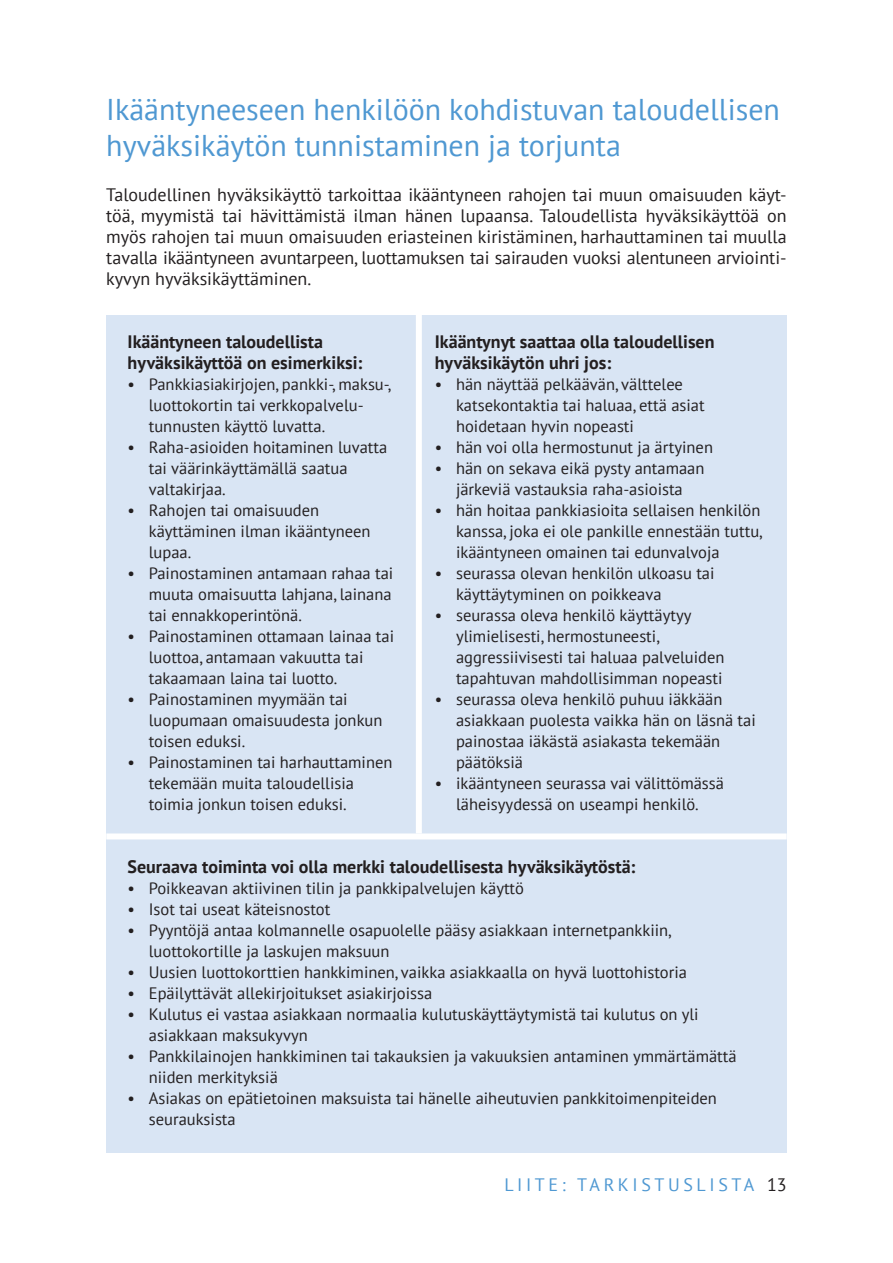
<style>
.page{position:relative;width:893px;height:1263px;background:#fff}
.page>*{position:absolute;margin:0;border:0;box-sizing:border-box;transform-origin:0 0}
.PO{font:30px/36px "PT Sans";color:#4f98d2}
.Leipis{font:18px/21px "PT Sans";color:#231f20;text-align:justify}
.Leipis-2{font:700 18px/21px "PT Sans";color:#231f20}
.Leipis-3{font:18px "PT Sans";letter-spacing:.2em;color:#4f98d2}
.LeipäB{font:16.5px/21px "PT Sans";color:#231f20}
</style>
<div class="page">
<div style="left:106px;top:315px;width:681px;height:837px;background:#d9e5f4"></div>
<div style="left:106px;top:833px;width:681px;height:6px;background:#fff"></div>
<div style="left:416px;top:315px;width:6px;height:518px;background:#fff"></div>
<p class="PO" style="left:106px;top:91px;width:675px">Ikääntyneeseen henkilöön kohdistuvan taloudellisen hyväksikäytön tunnistaminen ja torjunta</p>
<p class="Leipis" style="left:106px;top:184px;width:682px">Taloudellinen hyväksikäyttö tarkoittaa ikääntyneen rahojen tai muun omaisuuden käyt&shy;töä, myymistä tai hävittämistä ilman hänen lupaansa. Taloudellista hyväksikäyttöä on myös rahojen tai muun omaisuuden eriasteinen kiristäminen, harhauttaminen tai muulla tavalla ikääntyneen avuntarpeen, luottamuksen tai sairauden vuoksi alentuneen arviointi&shy;kyvyn hyväksikäyttäminen.</p>
<p class="Leipis-2" style="left:128px;top:331px;width:236px">Ikääntyneen taloudellista hyväksikäyttöä on esimerkiksi:</p>
<p class="LeipäB" style="left:149px;top:373px;width:244px;text-indent:-21px">• Pankkiasiakirjojen, pankki-, maksu-, luottokortin tai verkkopalvelu&shy;tunnusten käyttö luvatta.</p>
<p class="LeipäB" style="left:149px;top:436px;width:240px;text-indent:-21px">• Raha-asioiden hoitaminen luvatta tai väärinkäyttämällä saatua valtakirjaa.</p>
<p class="LeipäB" style="left:149px;top:499px;width:223px;text-indent:-21px">• Rahojen tai omaisuuden käyttäminen ilman ikääntyneen lupaa.</p>
<p class="LeipäB" style="left:149px;top:562px;width:246px;text-align:justify;text-indent:-21px">• Painostaminen antamaan rahaa tai muuta omaisuutta lahjana, lainana tai ennakkoperintönä.</p>
<p class="LeipäB" style="left:149px;top:625px;width:247px;text-indent:-21px">• Painostaminen ottamaan lainaa tai luottoa, antamaan vakuutta tai takaamaan laina tai luotto.</p>
<p class="LeipäB" style="left:149px;top:688px;width:235px;text-indent:-21px">• Painostaminen myymään tai luopumaan omaisuudesta jonkun toisen eduksi.</p>
<p class="LeipäB" style="left:149px;top:751px;width:245px;text-indent:-21px">• Painostaminen tai harhauttaminen tekemään muita taloudellisia toimia jonkun toisen eduksi.</p>
<p class="Leipis-2" style="left:435px;top:331px;width:281px">Ikääntynyt saattaa olla taloudellisen hyväksikäytön uhri jos:</p>
<p class="LeipäB" style="left:456px;top:373px;width:250px;text-indent:-21px">• hän näyttää pelkäävän, välttelee katsekontaktia tai haluaa, että asiat hoidetaan hyvin nopeasti</p>
<p class="LeipäB" style="left:435px;top:436px;width:280px">• hän voi olla hermostunut ja ärtyinen</p>
<p class="LeipäB" style="left:435px;top:457px;width:271px;text-align:center">• hän on sekava eikä pysty antamaan järkeviä vastauksia raha-asioista</p>
<p class="LeipäB" style="left:456px;top:499px;width:308px;text-align:justify;text-indent:-21px">• hän hoitaa pankkiasioita sellaisen henkilön kanssa, joka ei ole pankille ennestään tuttu, ikääntyneen omainen tai edunvalvoja</p>
<p class="LeipäB" style="left:456px;top:562px;width:260px;text-indent:-21px">• seurassa olevan henkilön ulkoasu tai käyttäytyminen on poikkeava</p>
<p class="LeipäB" style="left:456px;top:604px;width:270px;text-indent:-21px">• seurassa oleva henkilö käyttäytyy ylimielisesti, hermostuneesti, aggressiivisesti tai haluaa palveluiden tapahtuvan mahdollisimman nopeasti</p>
<p class="LeipäB" style="left:456px;top:688px;width:301px;text-indent:-21px">• seurassa oleva henkilö puhuu iäkkään asiakkaan puolesta vaikka hän on läsnä tai painostaa iäkästä asiakasta tekemään päätöksiä</p>
<p class="LeipäB" style="left:435px;top:772px;width:291px;text-align:center">• ikääntyneen seurassa vai välittömässä läheisyydessä on useampi henkilö.</p>
<p class="Leipis-2" style="left:128px;top:856px;width:509px">Seuraava toiminta voi olla merkki taloudellisesta hyväksikäytöstä:</p>
<p class="LeipäB" style="left:128px;top:877px;width:398px">• Poikkeavan aktiivinen tilin ja pankkipalvelujen käyttö</p>
<p class="LeipäB" style="left:128px;top:898px;width:204px">• Isot tai useat käteisnostot</p>
<p class="LeipäB" style="left:149px;top:919px;width:524px;text-indent:-21px">• Pyyntöjä antaa kolmannelle osapuolelle pääsy asiakkaan internetpankkiin, luottokortille ja laskujen maksuun</p>
<p class="LeipäB" style="left:128px;top:961px;width:561px">• Uusien luottokorttien hankkiminen, vaikka asiakkaalla on hyvä luottohistoria</p>
<p class="LeipäB" style="left:128px;top:982px;width:306px">• Epäilyttävät allekirjoitukset asiakirjoissa</p>
<p class="LeipäB" style="left:149px;top:1003px;width:551px;text-indent:-21px">• Kulutus ei vastaa asiakkaan normaalia kulutuskäyttäytymistä tai kulutus on yli asiakkaan maksukyvyn</p>
<p class="LeipäB" style="left:149px;top:1045px;width:589px;text-indent:-21px">• Pankkilainojen hankkiminen tai takauksien ja vakuuksien antaminen ymmärtämättä niiden merkityksiä</p>
<p class="LeipäB" style="left:149px;top:1087px;width:570px;text-indent:-21px">• Asiakas on epätietoinen maksuista tai hänelle aiheutuvien pankkitoimenpiteiden seurauksista</p>
<p class="Leipis-3" style="left:504px;top:1173px;width:252px">LIITE: TARKISTUSLISTA</p>
<p class="Leipis" style="left:767px;top:1174px;width:21px">13</p>
</div>
